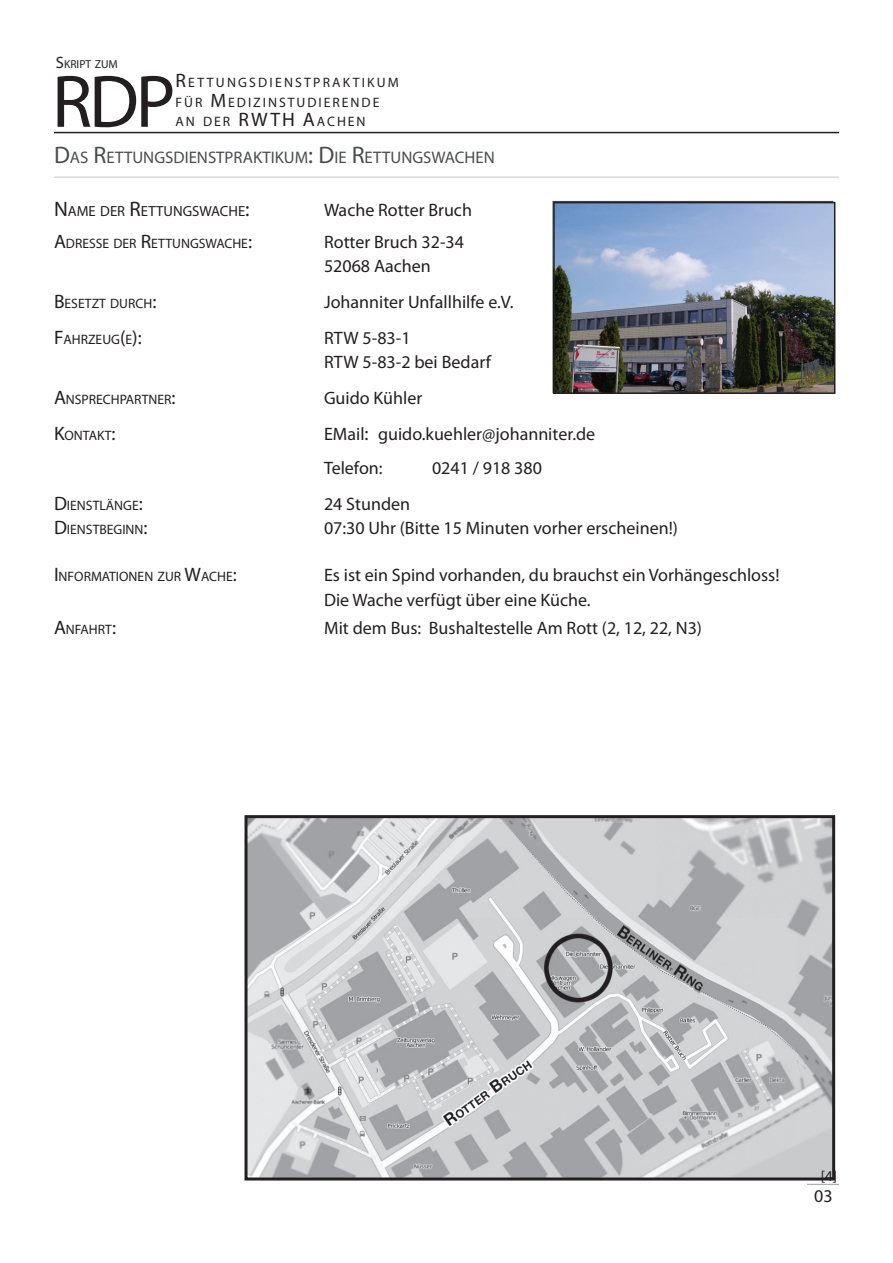
<style>
.page{position:relative;width:893px;height:1263px;background:#fff}
.page>*{position:absolute;margin:0;border:0;box-sizing:border-box;transform-origin:0 0}
.t1{font:75px "Myriad Pro";color:#231f20}
.t2{font:18px/23.4px "Myriad Pro";color:#231f20}
.t3{font:16.8px "Myriad Pro";color:#4b4c4d}
.t4{font:15px "Myriad Pro";color:#231f20}
.t5{font:14.7px "Myriad Pro";color:#231f20}
.t6{font:13.65px "Myriad Pro";color:#231f20}
.t7{font:13.65px/19.5px "Myriad Pro";letter-spacing:.145em;color:#231f20}
.t8{font:11.55px "Myriad Pro";color:#231f20}
.s1{font-size:16.5px}
.s2{font-size:19.5px}
.s3{font-size:24px}
.s4{font-size:21px}
</style>
<div class="page">
<hr style="left:807px;top:1184px;width:32px;height:1px;background:#9d9fa2">
<hr style="left:54px;top:132px;width:785px;height:1px;background:#231f20">
<hr style="left:54px;top:177px;width:785px;height:1px;background:#c7c8ca">
<img style="left:249px;top:819px;width:582px;height:357px">
<div style="left:245px;top:815px;width:590px;height:365px;border:3px solid #231f20"></div>
<img style="left:556px;top:205px;width:276px;height:186px">
<div style="left:553px;top:202px;width:282px;height:192px;border:2px solid #231f20"></div>
<p class="t8" style="left:56px;top:57px;width:63px"><span class="s1">S</span>KRIPT ZUM</p>
<p class="t7" style="left:176px;top:73px;width:225px"><span class="s2">R</span>ETTUNGSDIENSTPRAKTIKUM<br>FÜR <span class="s2">M</span> EDIZINSTUDIERENDE<br>AN DER <span class="s2">RWTH A</span>ACHEN</p>
<p class="t3" style="left:54px;top:147px;width:442px"><span class="s3">D</span>AS <span class="s3">R</span>ETTUNGSDIENSTPRAKTIKUM<span class="s3">: D</span>IE <span class="s3">R</span>ETTUNGSWACHEN</p>
<p class="t5" style="left:54px;top:202px;width:197px"><span class="s4">N</span>AME DER <span class="s4">R</span>ETTUNGSWACHE<span class="s4">:</span></p>
<p class="t2" style="left:324px;top:198px;width:149px">Wache Rotter Bruch</p>
<p class="t6" style="left:54px;top:235px;width:200px"><span class="s2">A</span>DRESSE DER <span class="s2">R</span>ETTUNGSWACHE<span class="s2">:</span></p>
<p class="t2" style="left:324px;top:230px;width:142px">Rotter Bruch 32-34<br>52068 Aachen</p>
<p class="t6" style="left:54px;top:295px;width:104px"><span class="s2">B</span>ESETZT DURCH<span class="s2">:</span></p>
<p class="t2" style="left:324px;top:290px;width:191px">Johanniter Unfallhilfe e.V.</p>
<p class="t6" style="left:54px;top:331px;width:89px"><span class="s2">F</span>AHRZEUG<span class="s2">(</span>E<span class="s2">):</span></p>
<p class="t2" style="left:324px;top:326px;width:169px">RTW 5-83-1<br>RTW 5-83-2 bei Bedarf</p>
<p class="t6" style="left:54px;top:391px;width:123px"><span class="s2">A</span>NSPRECHPARTNER<span class="s2">:</span></p>
<p class="t2" style="left:324px;top:386px;width:100px">Guido Kühler</p>
<p class="t6" style="left:54px;top:427px;width:63px"><span class="s2">K</span>ONTAKT<span class="s2">:</span></p>
<p class="t2" style="left:324px;top:416px;width:273px;line-height:34.3px">EMail<span class="s2">:</span> guido.kuehler@johanniter.de<br>Telefon:</p>
<h1 class="t1" style="left:52px;top:55px;width:125px">RDP</h1>
<p class="t2" style="left:432px;top:456px;width:111px">0241 / 918 380</p>
<p class="t6" style="left:54px;top:497px;width:90px"><span class="s2">D</span>IENSTLÄNGE<span class="s2">:</span></p>
<p class="t2" style="left:324px;top:492px;width:88px">24 Stunden</p>
<p class="t6" style="left:54px;top:521px;width:95px"><span class="s2">D</span>IENSTBEGINN<span class="s2">:</span></p>
<p class="t2" style="left:324px;top:516px;width:355px">07:30 Uhr (Bitte 15 Minuten vorher erscheinen!)</p>
<p class="t6" style="left:54px;top:567px;width:184px"><span class="s2">I</span> NFORMATIONEN ZUR <span class="s2">W</span>ACHE<span class="s2">:</span></p>
<p class="t2" style="left:324px;top:561px;width:457px;line-height:25.8px">Es ist ein Spind vorhanden, du brauchst ein Vorhängeschloss!<br>Die Wache verfügt über eine Küche.</p>
<p class="t6" style="left:54px;top:621px;width:64px"><span class="s2">A</span>NFAHRT<span class="s2">:</span></p>
<p class="t2" style="left:324px;top:616px;width:380px">Mit dem Bus: Bushaltestelle Am Rott (2, 12, 22, N3)</p>
<p class="t4" style="left:821px;top:1167px;width:18px">[4]</p>
<p class="t2" style="left:814px;top:1183px;width:20px">03</p>
</div>
